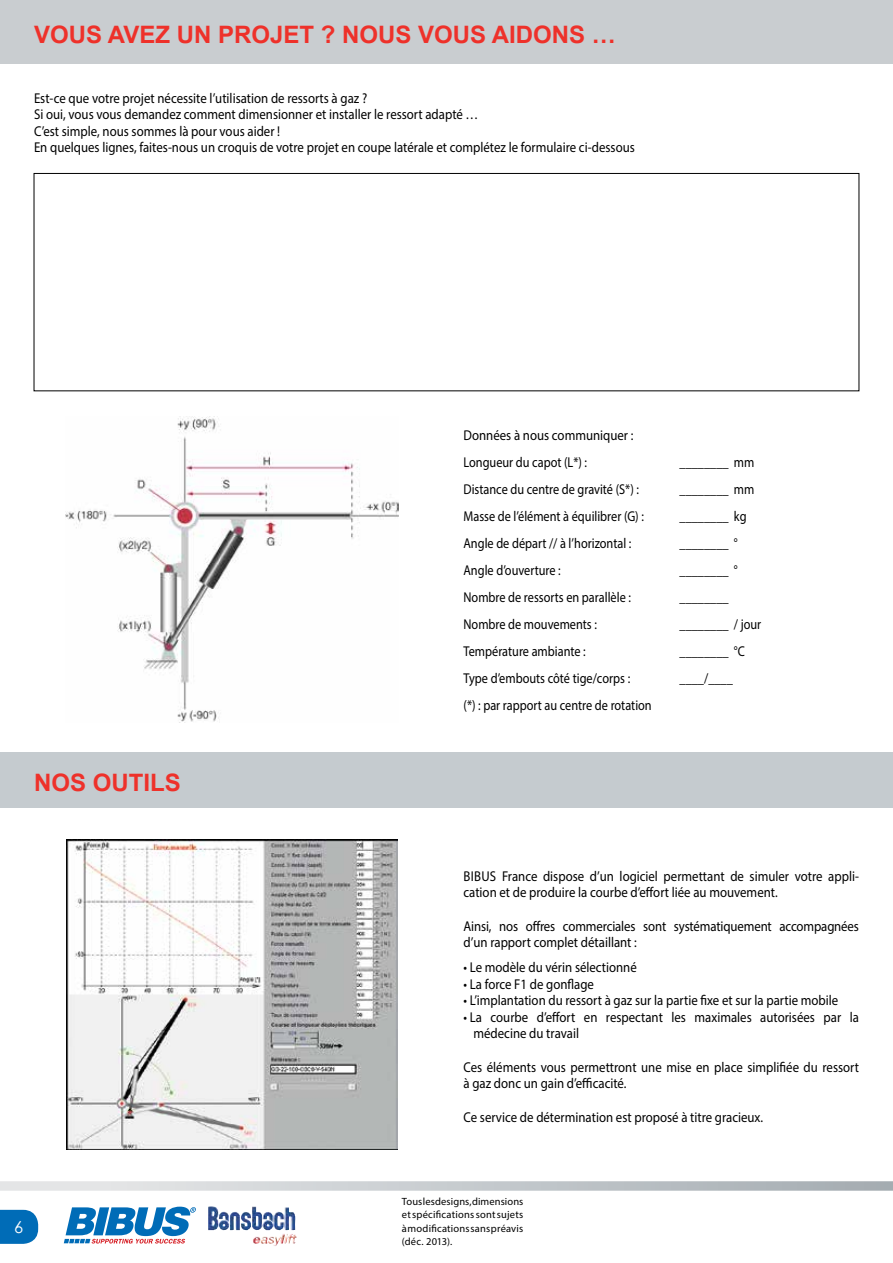
<style>
.page{position:relative;width:893px;height:1263px;background:#fff}
.page>*{position:absolute;margin:0;border:0;box-sizing:border-box;transform-origin:0 0}
.t1{font:700 24px "Arial";color:#ee312a}
.t2{font:16.5px "Century Gothic";color:#fff}
.t3{font:14.25px/16.5px "Myriad Pro";color:#000;scale:.9 1}
.t4{font:14.25px "Myriad Pro";color:#000;scale:.86 1}
.t5{font:10.5px/13.5px "Myriad Pro";letter-spacing:.02em;color:#000;text-align:justify}
</style>
<div class="page">
<svg style="left:0;top:1210px;width:38px;height:34px"></svg>
<svg style="left:0;top:1181px;width:893px;height:10px;background:#caced1"></svg>
<svg style="left:64px;top:1206px;width:132px;height:37px"></svg>
<img style="left:208px;top:1206px;width:87px;height:24px">
<div style="left:0;top:0;width:893px;height:64px;background:#c9cdd0"></div>
<div style="left:34px;top:173px;width:825px;height:218px;border:1px solid #000"></div>
<img style="left:66px;top:417px;width:332px;height:306px">
<img style="left:67px;top:840px;width:330px;height:310px">
<div style="left:0;top:753px;width:893px;height:55px;background:#c5cbcf"></div>
<h1 class="t1" style="left:34px;top:18px;width:583px">VOUS AVEZ UN PROJET ? NOUS VOUS AIDONS …</h1>
<p class="t3" style="left:34px;top:90px;width:669px">Est-ce que votre projet nécessite l’utilisation de ressorts à gaz ?<br>Si oui, vous vous demandez comment dimensionner et installer le ressort adapté …<br>C’est simple, nous sommes là pour vous aider !<br>En quelques lignes, faites-nous un croquis de votre projet en coupe latérale et complétez le formulaire ci-dessous</p>
<h1 class="t1" style="left:34px;top:767px;width:148px">NOS OUTILS</h1>
<p class="t2" style="left:14px;top:1215px;width:11px">6</p>
<p class="t3" style="left:463px;top:422px;width:190px;line-height:27px">Données à nous communiquer :<br>Longueur du capot (L*) :</p>
<p class="t4" style="left:679px;top:454px;width:89px">________ mm</p>
<p class="t4" style="left:463px;top:481px;width:206px">Distance du centre de gravité (S*) :</p>
<p class="t4" style="left:679px;top:481px;width:89px">________ mm</p>
<p class="t4" style="left:463px;top:508px;width:211px">Masse de l’élément à équilibrer (G) :</p>
<p class="t4" style="left:679px;top:508px;width:79px">________ kg</p>
<p class="t4" style="left:463px;top:535px;width:197px">Angle de départ // à l’horizontal :</p>
<p class="t4" style="left:679px;top:535px;width:69px">________ °</p>
<p class="t4" style="left:463px;top:562px;width:115px">Angle d’ouverture :</p>
<p class="t4" style="left:679px;top:562px;width:69px">________ °</p>
<p class="t4" style="left:463px;top:589px;width:196px">Nombre de ressorts en parallèle :</p>
<p class="t4" style="left:679px;top:589px;width:59px">________</p>
<p class="t4" style="left:463px;top:616px;width:157px">Nombre de mouvements :</p>
<p class="t4" style="left:679px;top:616px;width:97px">________ / jour</p>
<p class="t4" style="left:463px;top:643px;width:144px">Température ambiante :</p>
<p class="t4" style="left:679px;top:643px;width:78px">________ °C</p>
<p class="t4" style="left:463px;top:670px;width:195px">Type d’embouts côté tige/corps :</p>
<p class="t4" style="left:679px;top:670px;width:64px">____/____</p>
<p class="t4" style="left:463px;top:697px;width:220px">(*) : par rapport au centre de rotation</p>
<p class="t3" style="left:463px;top:868px;width:441px">BIBUS France dispose d’un logiciel permettant de simuler votre appli&shy;cation et de produire la courbe d’effort liée au mouvement.</p>
<p class="t3" style="left:463px;top:918px;width:441px">Ainsi, nos offres commerciales sont systématiquement accompagnées d’un rapport complet détaillant :</p>
<p class="t3" style="left:463px;top:959px;width:194px">• Le modèle du vérin sélectionné</p>
<p class="t3" style="left:463px;top:976px;width:147px">• La force F1 de gonflage</p>
<p class="t3" style="left:463px;top:992px;width:418px">• L’implantation du ressort à gaz sur la partie fixe et sur la partie mobile</p>
<p class="t3" style="left:473px;top:1009px;width:430px;text-indent:-10px">• La courbe d’effort en respectant les maximales autorisées par la médecine du travail</p>
<p class="t3" style="left:463px;top:1059px;width:441px">Ces éléments vous permettront une mise en place simplifiée du ressort à gaz donc un gain d’efficacité.</p>
<p class="t3" style="left:463px;top:1109px;width:334px">Ce service de détermination est proposé à titre gracieux.</p>
<p class="t5" style="left:402px;top:1194px;width:123px">Tous les designs, dimensions et spécifications sont sujets à modifications sans préavis (déc. 2013).</p>
</div>
